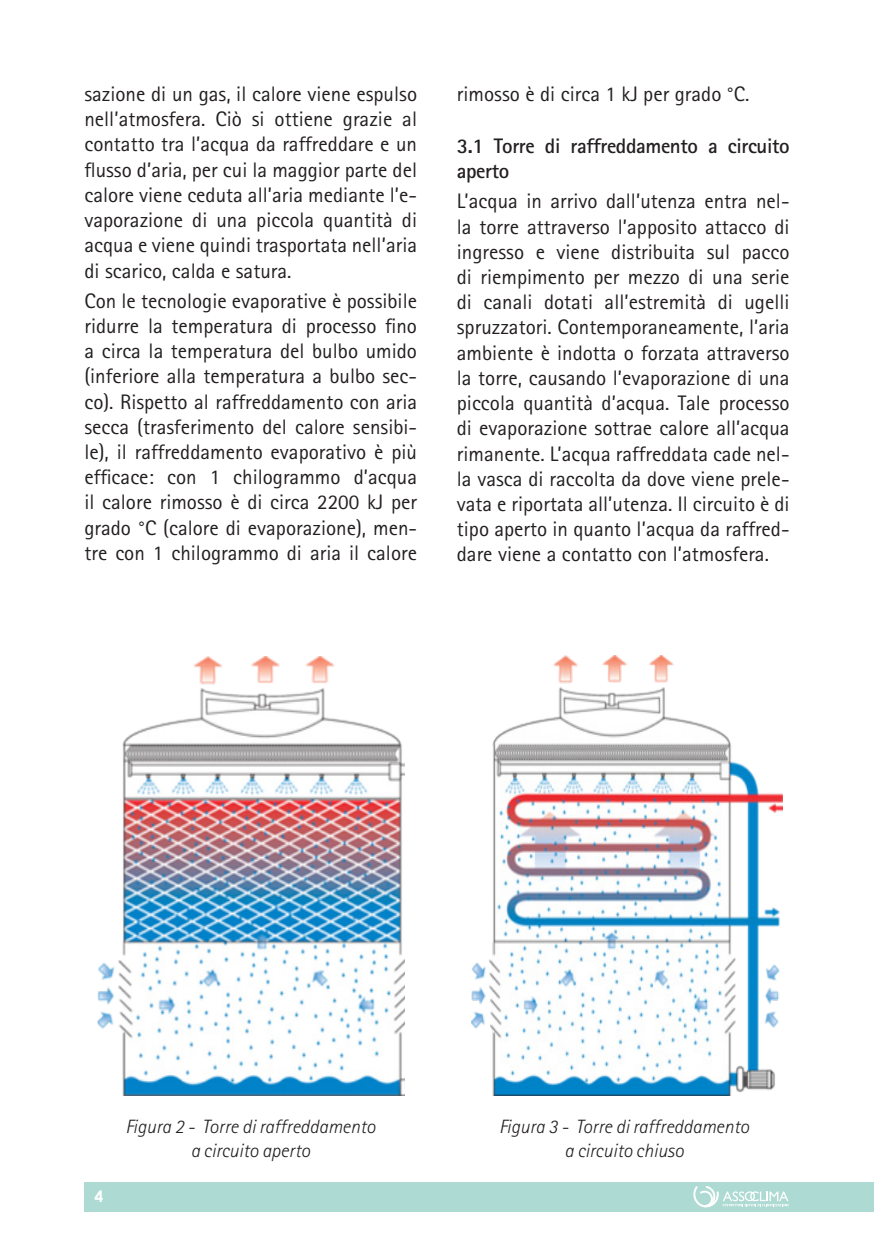
<style>
.page{position:relative;width:874px;height:1241px;background:#fff}
.page>*{position:absolute;margin:0;border:0;box-sizing:border-box;transform-origin:0 0}
.t1{font:21px/25.2px "Rotis Sans Serif";color:#231f20;text-align:justify}
.t2{font:700 21px/25.2px "Rotis Sans Serif";letter-spacing:-.02em;color:#231f20}
.t3{font:italic 300 19.25px "Rotis Sans Serif";color:#231f20}
.t4{font:700 15.75px "Century Gothic";color:#fff}
</style>
<div class="page">
<div style="left:84px;top:1182px;width:789px;height:29px;background:#addbd3"></div>
<svg style="left:693px;top:1186px;width:95px;height:21px"></svg>
<img style="left:97px;top:656px;width:307px;height:439px">
<img style="left:471px;top:655px;width:311px;height:440px">
<p class="t1" style="left:84px;top:81px;width:334px">sazione di un gas, il calore viene espulso nell’atmosfera. Ciò si ottiene grazie al contatto tra l’acqua da raffreddare e un flusso d’aria, per cui la maggior parte del calore viene ceduta all’aria mediante l’e&shy;vaporazione di una piccola quantità di acqua e viene quindi trasportata nell’aria di scarico, calda e satura.</p>
<p class="t1" style="left:84px;top:288px;width:334px">Con le tecnologie evaporative è possibile ridurre la temperatura di processo fino a circa la temperatura del bulbo umido (inferiore alla temperatura a bulbo sec&shy;co). Rispetto al raffreddamento con aria secca (trasferimento del calore sensibi&shy;le), il raffreddamento evaporativo è più efficace: con 1 chilogrammo d’acqua il calore rimosso è di circa 2200 kJ per grado °C (calore di evaporazione), men&shy;tre con 1 chilogrammo di aria il calore</p>
<p class="t1" style="left:456px;top:81px;width:294px">rimosso è di circa 1 kJ per grado °C.</p>
<p class="t2" style="left:456px;top:133px;width:334px">3.1 Torre di raffreddamento a circuito aperto</p>
<p class="t1" style="left:456px;top:188px;width:334px">L’acqua in arrivo dall’utenza entra nel&shy;la torre attraverso l’apposito attacco di ingresso e viene distribuita sul pacco di riempimento per mezzo di una serie di canali dotati all’estremità di ugelli spruzzatori. Contemporaneamente, l’aria ambiente è indotta o forzata attraverso la torre, causando l’evaporazione di una piccola quantità d’acqua. Tale processo di evaporazione sottrae calore all’acqua rimanente. L’acqua raffreddata cade nel&shy;la vasca di raccolta da dove viene prele&shy;vata e riportata all’utenza. Il circuito è di tipo aperto in quanto l’acqua da raffred&shy;dare viene a contatto con l’atmosfera.</p>
<p class="t4" style="left:94px;top:1183px;width:10px">4</p>
<p class="t3" style="left:125px;top:1115px;width:251px">Figura 2 - Torre di raffreddamento</p>
<p class="t3" style="left:191px;top:1138px;width:121px">a circuito aperto</p>
<p class="t3" style="left:499px;top:1115px;width:251px">Figura 3 - Torre di raffreddamento</p>
<p class="t3" style="left:564px;top:1138px;width:120px">a circuito chiuso</p>
</div>
